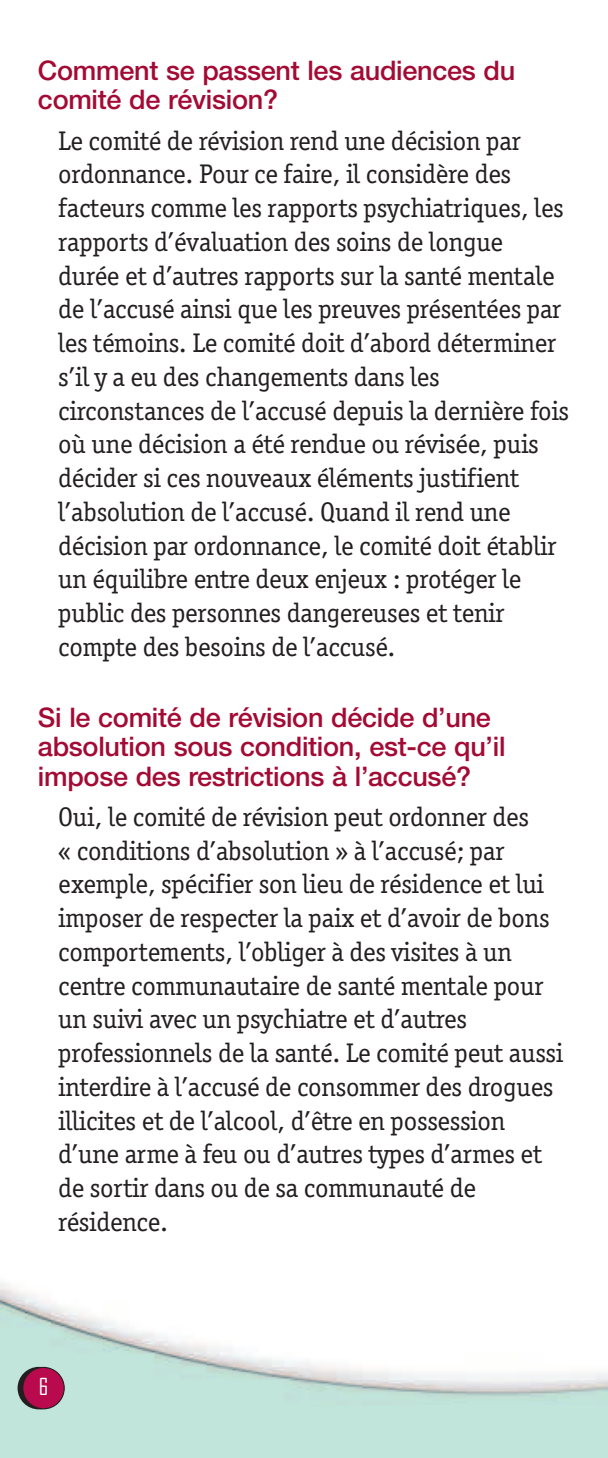
<style>
.page{position:relative;width:608px;height:1458px;background:#fff}
.page>*{position:absolute;margin:0;border:0;box-sizing:border-box;transform-origin:0 0}
.t1{font:27px/33.8px "Officina Ser ITC Std";letter-spacing:-.01em;color:#231f20}
.t2{font:500 27px/29.2px "Helvetica Neue";letter-spacing:-.01em;color:#a30a34}
.t3{font:22.5px "Agency FB";color:#fff}
</style>
<div class="page">
<img style="left:0;top:1282px;width:607px;height:176px">
<div style="left:18px;top:1367px;width:42px;height:42px;background:#231f20;border-radius:50%"></div>
<div style="left:23px;top:1367px;width:41px;height:42px;background:#b80a4d;border-radius:50%"></div>
<div style="left:22px;top:1367px;width:43px;height:42px;border:2px solid #231f20;border-radius:50%"></div>
<p class="t2" style="left:38px;top:58px;width:478px">Comment se passent les audiences du comité de révision?</p>
<p class="t1" style="left:58px;top:126px;width:512px">Le comité de révision rend une décision par ordonnance. Pour ce faire, il considère des facteurs comme les rapports psychiatriques, les rapports d’évaluation des soins de longue durée et d’autres rapports sur la santé mentale de l’accusé ainsi que les preuves présentées par les témoins. Le comité doit d’abord déterminer s’il y a eu des changements dans les circonstances de l’accusé depuis la dernière fois où une décision a été rendue ou révisée, puis décider si ces nouveaux éléments justifient l’absolution de l’accusé. Quand il rend une décision par ordonnance, le comité doit établir un équilibre entre deux enjeux : protéger le public des personnes dangereuses et tenir compte des besoins de l’accusé.</p>
<p class="t2" style="left:38px;top:705px;width:469px">Si le comité de révision décide d’une absolution sous condition, est-ce qu’il impose des restrictions à l’accusé?</p>
<p class="t1" style="left:58px;top:802px;width:506px">Oui, le comité de révision peut ordonner des<br>« conditions d’absolution » à l’accusé; par exemple, spécifier son lieu de résidence et lui imposer de respecter la paix et d’avoir de bons comportements, l’obliger à des visites à un centre communautaire de santé mentale pour un suivi avec un psychiatre et d’autres professionnels de la santé. Le comité peut aussi interdire à l’accusé de consommer des drogues illicites et de l’alcool, d’être en possession d’une arme à feu ou d’autres types d’armes et de sortir dans ou de sa communauté de résidence.</p>
<p class="t3" style="left:39px;top:1374px;width:11px">6</p>
</div>
